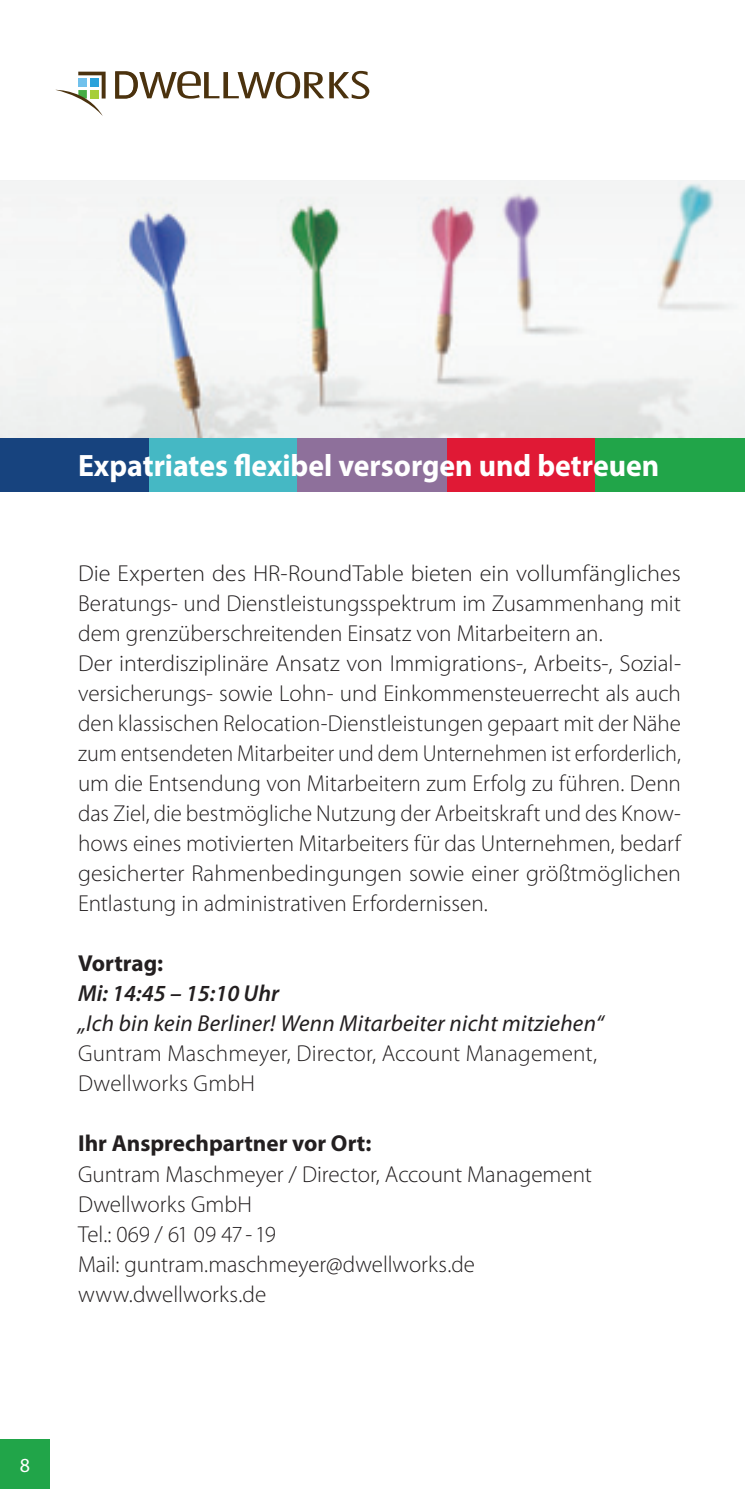
<style>
.page{position:relative;width:745px;height:1489px;background:#fff}
.page>*{position:absolute;margin:0;border:0;box-sizing:border-box;transform-origin:0 0}
.t1{font:700 31px "Myriad Pro";color:#fff;scale:.96 1}
.Termine_Referent{font:300 23px/30px "Myriad Pro";color:#231f20;text-align:justify}
.Termine_Referent-2{font:300 23px/30px "Myriad Pro";color:#231f20;text-align:justify;scale:1.05 1}
.t2{font:italic 23px "Myriad Pro";letter-spacing:.01em;color:#231f20}
.t3{font:700 23px "Myriad Pro";color:#231f20}
.Termine_Referent-3{font:300 23px "Myriad Pro";letter-spacing:-.03em;color:#231f20}
.t4{font:italic 600 23px "Myriad Pro";color:#231f20}
.t5{font:20px "Myriad Pro";color:#fff}
</style>
<div class="page">
<img style="left:0;top:334px;width:744px;height:104px">
<div style="left:0;top:438px;width:149px;height:53px;background:#17437e"></div>
<div style="left:149px;top:438px;width:149px;height:53px;background:#45b8c4"></div>
<div style="left:298px;top:438px;width:148px;height:53px;background:#8e709b"></div>
<div style="left:446px;top:438px;width:149px;height:53px;background:#e01935"></div>
<div style="left:595px;top:438px;width:149px;height:53px;background:#21a549"></div>
<svg style="left:0;top:180px;width:744px;height:154px;fill:#f6f7f6"></svg>
<div style="left:0;top:1439px;width:50px;height:49px;background:#21a549"></div>
<svg style="left:55px;top:72px;width:50px;height:44px"></svg>
<svg style="left:115px;top:71px;width:254px;height:28px"></svg>
<hr style="left:744px;top:438px;width:1px;height:53px;background:#01478d">
<p class="t1" style="left:78px;top:445px;width:606px">Expatriates flexibel versorgen und betreuen</p>
<p class="Termine_Referent-2" style="left:78px;top:558px;width:575px">Die Experten des HR-RoundTable bieten ein vollumfängliches Beratungs- und Dienstleistungsspektrum im Zusammenhang mit dem grenzüberschreitenden Einsatz von Mitarbeitern an.</p>
<p class="Termine_Referent" style="left:78px;top:648px;width:604px">Der interdisziplinäre Ansatz von Immigrations-, Arbeits-, Sozial&shy;versicherungs- sowie Lohn- und Einkommensteuerrecht als auch den klassischen Relocation-Dienstleistungen gepaart mit der Nähe zum entsendeten Mitarbeiter und dem Unternehmen ist erforderlich, um die Entsendung von Mitarbeitern zum Erfolg zu führen. Denn das Ziel, die bestmögliche Nutzung der Arbeitskraft und des Know&shy;hows eines motivierten Mitarbeiters für das Unternehmen, bedarf gesicherter Rahmenbedingungen sowie einer größtmöglichen Entlastung in administrativen Erfordernissen.</p>
<p class="t3" style="left:78px;top:948px;width:87px">Vortrag:</p>
<p class="t4" style="left:78px;top:979px;width:203px">Mi: 14:45 – 15:10 Uhr</p>
<p class="t2" style="left:78px;top:1009px;width:527px">„Ich bin kein Berliner! Wenn Mitarbeiter nicht mitziehen“</p>
<p class="Termine_Referent" style="left:78px;top:1038px;width:520px">Guntram Maschmeyer, Director, Account Management,<br>Dwellworks GmbH</p>
<p class="t3" style="left:78px;top:1128px;width:295px">Ihr Ansprechpartner vor Ort:</p>
<p class="Termine_Referent" style="left:78px;top:1158px;width:515px">Guntram Maschmeyer / Director, Account Management</p>
<p class="Termine_Referent" style="left:78px;top:1188px;width:175px">Dwellworks GmbH</p>
<p class="Termine_Referent-3" style="left:78px;top:1219px;width:199px">Tel.: 069 / 61 09 47 - 19</p>
<p class="Termine_Referent" style="left:78px;top:1248px;width:398px">Mail: guntram.maschmeyer@dwellworks.de</p>
<p class="Termine_Referent" style="left:78px;top:1278px;width:190px">www.dwellworks.de</p>
<p class="t5" style="left:20px;top:1452px;width:12px">8</p>
</div>
